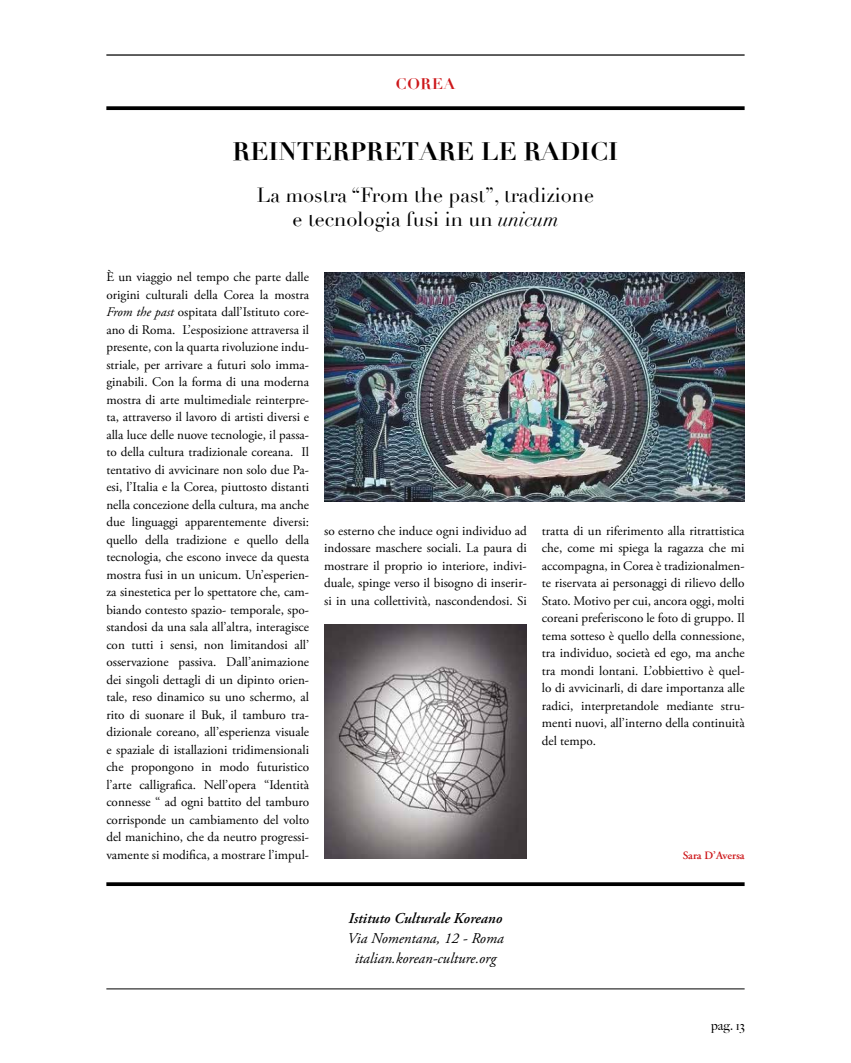
<style>
.page{position:relative;width:851px;height:1063px;background:#fff}
.page>*{position:absolute;margin:0;border:0;box-sizing:border-box;transform-origin:0 0}
.t1{font:700 24.75px "Didot";color:#000}
.t2{font:20px/23.8px "Didot";color:#000;text-align:center}
.t3{font:italic 15px/20px "Adobe Garamond Pro";color:#000;text-align:center}
.t4{font:italic 600 15px "Adobe Garamond Pro";color:#000}
.t5{font:700 15px "Didot";letter-spacing:.05em;color:#cd171a}
.t6{font:13.12px/17.5px "Adobe Garamond Pro";color:#000;text-align:justify}
.t7{font:500 12.5px "Big Caslon";color:#000}
.t8{font:600 11.25px "Adobe Garamond Pro";color:#cd171a}
.s1{font-style:italic}
</style>
<div class="page">
<hr style="left:106px;top:989px;width:638px;height:1px;background:#000">
<svg style="left:106px;top:882px;width:638px;height:4px;background:#121212"></svg>
<hr style="left:106px;top:54px;width:638px;height:2px;background:#000">
<img style="left:324px;top:273px;width:420px;height:229px">
<img style="left:324px;top:624px;width:202px;height:235px">
<svg style="left:106px;top:106px;width:638px;height:4px;background:#121212"></svg>
<p class="t5" style="left:396px;top:74px;width:61px">COREA</p>
<h1 class="t1" style="left:232px;top:135px;width:387px">REINTERPRETARE LE RADICI</h1>
<h2 class="t2" style="left:257px;top:184px;width:339px">La mostra “From the past”, tradizione e tecnologia fusi in un <span class="s1">unicum</span></h2>
<p class="t6" style="left:106px;top:269px;width:204px">È un viaggio nel tempo che parte dalle origini culturali della Corea la mostra <span class="s1">From the past</span> ospitata dall’Istituto core&shy;ano di Roma. L’esposizione attraversa il presente, con la quarta rivoluzione indu&shy;striale, per arrivare a futuri solo imma&shy;ginabili. Con la forma di una moderna mostra di arte multimediale reinterpre&shy;ta, attraverso il lavoro di artisti diversi e alla luce delle nuove tecnologie, il passa&shy;to della cultura tradizionale coreana. Il tentativo di avvicinare non solo due Pa&shy;esi, l’Italia e la Corea, piuttosto distanti nella concezione della cultura, ma anche due linguaggi apparentemente diversi: quello della tradizione e quello della tecnologia, che escono invece da questa mostra fusi in un unicum. Un’esperien&shy;za sinestetica per lo spettatore che, cam&shy;biando contesto spazio- temporale, spo&shy;standosi da una sala all’altra, interagisce con tutti i sensi, non limitandosi all’ osservazione passiva. Dall’animazione dei singoli dettagli di un dipinto orien&shy;tale, reso dinamico su uno schermo, al rito di suonare il Buk, il tamburo tra&shy;dizionale coreano, all’esperienza visuale e spaziale di istallazioni tridimensionali che propongono in modo futuristico l’arte calligrafica. Nell’opera “Identità connesse “ ad ogni battito del tamburo corrisponde un cambiamento del volto del manichino, che da neutro progressi&shy;vamente si modifica, a mostrare l’impul-</p>
<p class="t6" style="left:324px;top:522px;width:204px">so esterno che induce ogni individuo ad indossare maschere sociali. La paura di mostrare il proprio io interiore, indivi&shy;duale, spinge verso il bisogno di inserir&shy;si in una collettività, nascondendosi. Si</p>
<p class="t6" style="left:541px;top:522px;width:204px">tratta di un riferimento alla ritrattistica che, come mi spiega la ragazza che mi accompagna, in Corea è tradizionalmen&shy;te riservata ai personaggi di rilievo dello Stato. Motivo per cui, ancora oggi, molti coreani preferiscono le foto di gruppo. Il tema sotteso è quello della connessione, tra individuo, società ed ego, ma anche tra mondi lontani. L’obbiettivo è quel&shy;lo di avvicinarli, di dare importanza alle radici, interpretandole mediante stru&shy;menti nuovi, all’interno della continuità del tempo.</p>
<p class="t8" style="left:682px;top:849px;width:63px">Sara D’Aversa</p>
<p class="t4" style="left:348px;top:909px;width:155px">Istituto Culturale Koreano</p>
<p class="t3" style="left:347px;top:928px;width:158px">Via Nomentana, 12 - Roma italian.korean-culture.org</p>
<p class="t7" style="left:711px;top:1016px;width:35px">pag. 13</p>
</div>
